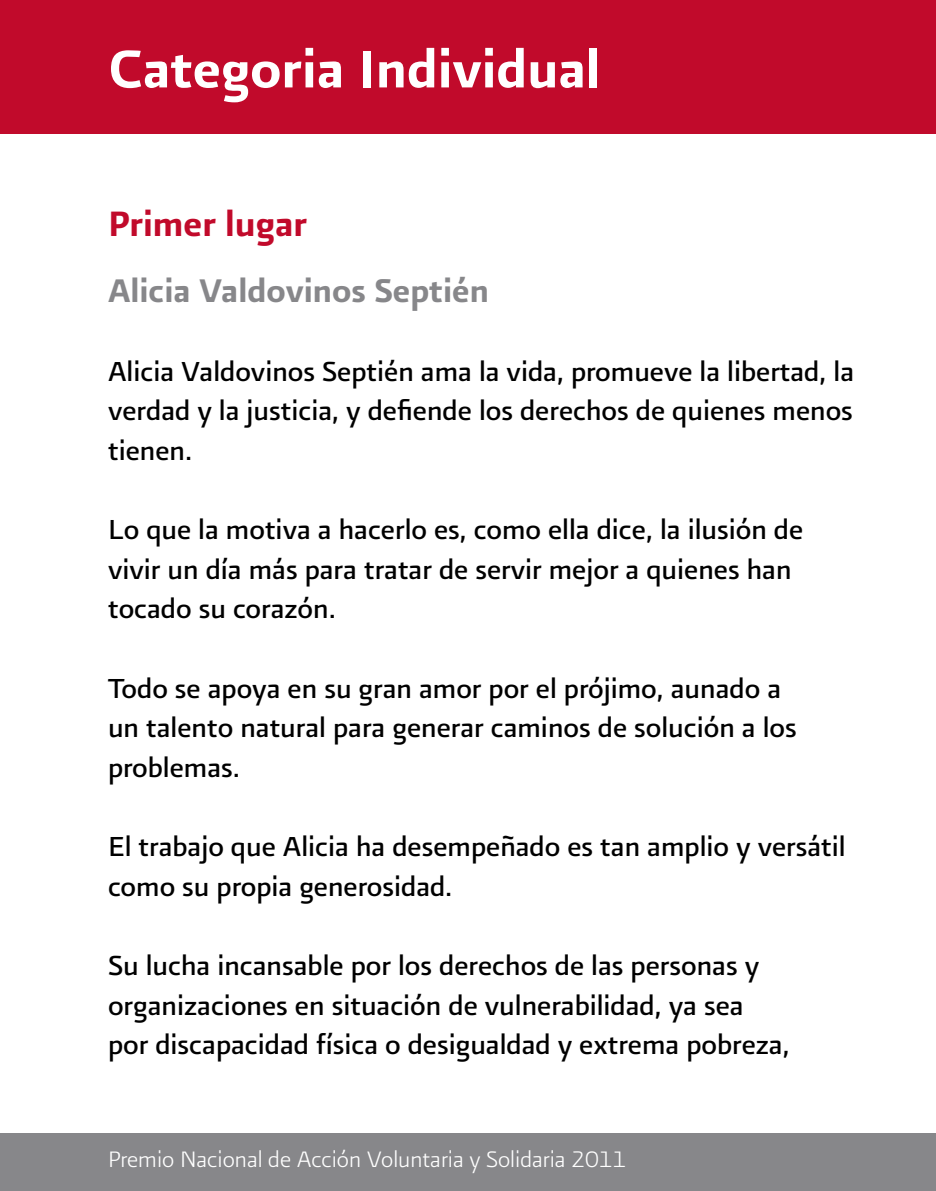
<style>
.page{position:relative;width:936px;height:1191px;background:#fff}
.page>*{position:absolute;margin:0;border:0;box-sizing:border-box;transform-origin:0 0}
.t1{font:63px "Presidencia Firme";color:#fff}
.t2{font:42px "Presidencia Firme";color:#c10a2b}
.t3{font:39px "Presidencia Firme";color:#87878a}
.t4{font:33px/39.6px "Presidencia Base";color:#000}
.t5{font:27px "Presidencia Fina";color:#fff}
</style>
<div class="page">
<div style="left:0;top:0;width:935px;height:134px;background:#c10a2b"></div>
<div style="left:0;top:1133px;width:935px;height:58px;background:#87878a"></div>
<h1 class="t1" style="left:109px;top:33px;width:493px">Categoria Individual</h1>
<p class="t2" style="left:108px;top:199px;width:201px">Primer lugar</p>
<p class="t3" style="left:108px;top:268px;width:382px">Alicia Valdovinos Septién</p>
<p class="t4" style="left:108px;top:351px;width:747px;text-align:justify">Alicia Valdovinos Septién ama la vida, promueve la libertad, la verdad y la justicia, y defiende los derechos de quienes menos tienen.</p>
<p class="t4" style="left:108px;top:509px;width:696px">Lo que la motiva a hacerlo es, como ella dice, la ilusión de vivir un día más para tratar de servir mejor a quienes han tocado su corazón.</p>
<p class="t4" style="left:108px;top:667px;width:690px">Todo se apoya en su gran amor por el prójimo, aunado a un talento natural para generar caminos de solución a los problemas.</p>
<p class="t4" style="left:108px;top:826px;width:739px">El trabajo que Alicia ha desempeñado es tan amplio y versátil como su propia generosidad.</p>
<p class="t4" style="left:108px;top:945px;width:683px">Su lucha incansable por los derechos de las personas y organizaciones en situación de vulnerabilidad, ya sea por discapacidad física o desigualdad y extrema pobreza,</p>
<p class="t5" style="left:108px;top:1144px;width:520px">Premio Nacional de Acción Voluntaria y Solidaria 2011</p>
</div>
